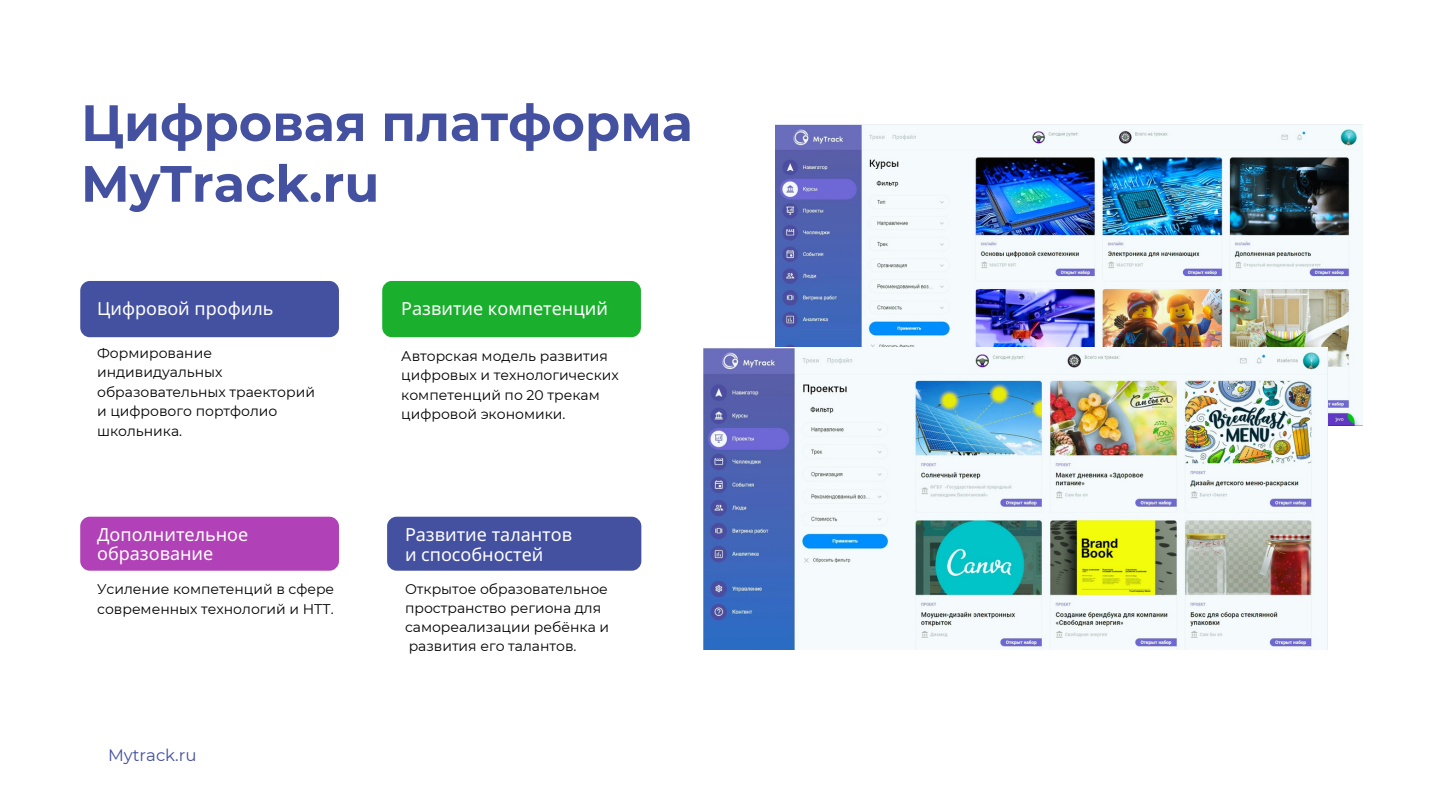
<style>
.page{position:relative;width:1440px;height:810px;background:#fff}
.page>*{position:absolute;margin:0;border:0;box-sizing:border-box;transform-origin:0 0}
.t1{font:700 51px/60.8px "Montserrat";color:#4451a0}
.t2{font:18px/19.5px "Noto Sans";color:#fff}
.t3{font:16.6px "Montserrat";color:#4451a0}
.t4{font:14px/19.5px "Montserrat";color:#000}
</style>
<div class="page">
<svg style="left:120px;top:337px;width:24px;height:1px"></svg>
<div style="left:80px;top:281px;width:259px;height:56px;background:#4451a0;border-radius:10px"></div>
<div style="left:382px;top:281px;width:259px;height:56px;background:#1aaf2d;border-radius:10px"></div>
<div style="left:80px;top:517px;width:259px;height:54px;background:#b041b6;border-radius:10px"></div>
<div style="left:387px;top:517px;width:254px;height:54px;background:#4451a0;border-radius:10px"></div>
<img style="left:775px;top:125px;width:588px;height:301px">
<img style="left:703px;top:348px;width:624px;height:301px">
<h1 class="t1" style="left:81px;top:92px;width:613px">Цифровая платформа<br>MyTrack.ru</h1>
<p class="t2" style="left:97px;top:298px;width:178px">Цифровой профиль</p>
<p class="t2" style="left:401px;top:298px;width:208px">Развитие компетенций</p>
<p class="t4" style="left:401px;top:346px;width:219px">Авторская модель развития цифровых и технологических компетенций по 20 трекам цифровой экономики.</p>
<p class="t4" style="left:97px;top:343px;width:219px">Формирование индивидуальных образовательных траекторий и цифрового портфолио школьника.</p>
<p class="t2" style="left:97px;top:524px;width:153px">Дополнительное образование</p>
<p class="t4" style="left:97px;top:579px;width:239px">Усиление компетенций в сфере современных технологий и НТТ.</p>
<p class="t3" style="left:108px;top:745px;width:90px">Mytrack.ru</p>
<p class="t2" style="left:405px;top:524px;width:169px;line-height:19.8px">Развитие талантов и способностей</p>
<p class="t4" style="left:405px;top:579px;width:206px;line-height:19.1px">Открытое образовательное пространство региона для самореализации ребёнка и развития его талантов.</p>
</div>
